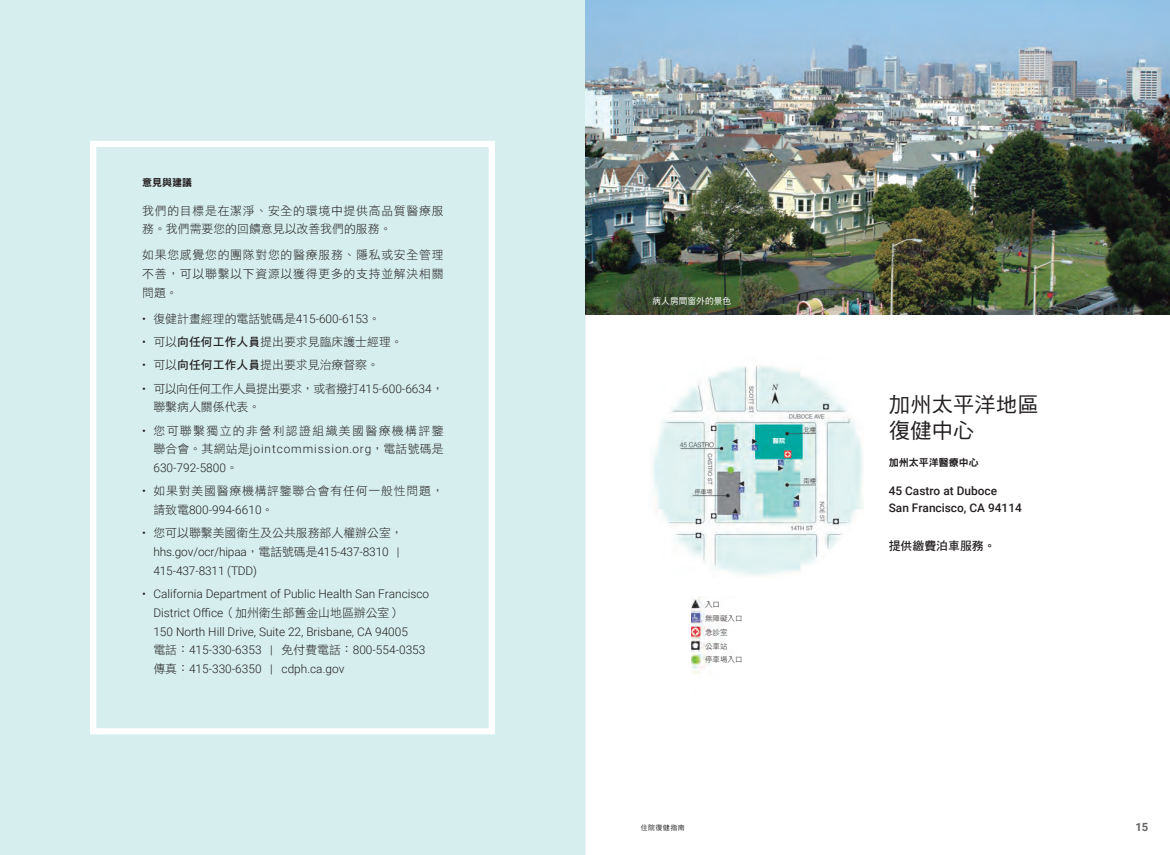
<style>
.page{position:relative;width:1170px;height:855px;background:#fff}
.page>*{position:absolute;margin:0;border:0;box-sizing:border-box;transform-origin:0 0}
.t1{font:21.25px "DF Hei Std W5";letter-spacing:.01em;color:#231f20}
.t2{font:300 11.88px/18.8px "Roboto";color:#231f20}
.t3{font:11.88px/18.8px "DF Hei Std W3";letter-spacing:.06em;color:#231f20}
.t4{font:11.88px "DF Hei Std W3";color:#231f20}
.t5{font:11.88px/18.8px "DF Hei Std W3";letter-spacing:-.04em;color:#231f20}
.t6{font:500 11.88px/17.5px "Roboto";color:#231f20}
.t7{font:11.88px "DF Hei Std W7";color:#231f20}
.t8{font:700 11.25px "Roboto";color:#636366}
.t9{font:10px "DF Hei Std W9";color:#231f20}
.t10{font:8.75px "DF Hei Std W5";color:#fff}
.t11{font:7.5px/13.8px "DF Hei Std W3";color:#231f20}
.t12{font:6.88px "DF Hei Std W5";letter-spacing:.075em;color:#231f20}
.t13{font:6.25px "DF Hei Std W3";letter-spacing:-.01em;color:#231f20}
.t14{font:6.25px "DF Hei Std W9";color:#fff}
.s1{font-family:"DF Hei Std W3";font-weight:400}
.s2{font-family:"Roboto";font-weight:300}
.s3{font-family:"DF Hei Std W7"}
</style>
<div class="page">
<hr style="left:585px;top:0;width:1px;height:855px;background:#e0e1e3">
<div style="left:0;top:0;width:585px;height:855px;background:#d6eeed"></div>
<img style="left:585px;top:0;width:585px;height:315px">
<div style="left:90px;top:141px;width:405px;height:593px;border:6px solid #fff"></div>
<img style="left:691px;top:596px;width:20px;height:78px">
<img style="left:653px;top:366px;width:210px;height:210px">
<p class="t9" style="left:142px;top:177px;width:52px">意見與建議</p>
<p class="t3" style="left:142px;top:201px;width:303px">我們的目標是在潔淨、安全的環境中提供高品質醫療服務。我們需要您的回饋意見以改善我們的服務。</p>
<p class="t3" style="left:142px;top:246px;width:303px;text-align:justify">如果您感覺您的團隊對您的醫療服務、隱私或安全管理不善，可以聯繫以下資源以獲得更多的支持並解決相關問題。</p>
<p class="t2" style="left:142px;top:309px;width:240px">• <span class="s1">復健計畫經理的電話號碼是</span>415-600-6153<span class="s1">。</span></p>
<p class="t4" style="left:142px;top:335px;width:262px"><span class="s2">•</span> 可以<span class="s3">向任何工作人員</span>提出要求見臨床護士經理。</p>
<p class="t4" style="left:142px;top:359px;width:238px"><span class="s2">•</span> 可以<span class="s3">向任何工作人員</span>提出要求見治療督察。</p>
<p class="t5" style="left:153px;top:379px;width:292px;text-indent:-11px"><span class="s2">•</span> 可以向任何工作人員提出要求，或者撥打<span class="s2">415-600-6634</span>，聯繫病人關係代表。</p>
<p class="t3" style="left:153px;top:421px;width:292px;text-align:justify;text-indent:-11px"><span class="s2">•</span> 您可聯繫獨立的非營利認證組織美國醫療機構評鑒聯合會。其網站是<span class="s2">jointcommission.org</span>，電話號碼是<span class="s2">630-792-5800</span>。</p>
<p class="t3" style="left:153px;top:481px;width:292px;text-indent:-11px"><span class="s2">•</span> 如果對美國醫療機構評鑒聯合會有任何一般性問題，請致電<span class="s2">800-994-6610</span>。</p>
<p class="t2" style="left:153px;top:523px;width:251px;text-indent:-11px">• <span class="s1">您可以聯繫美國衛生及公共服務部人權辦公室，</span>hhs.gov/ocr/hipaa<span class="s1">，電話號碼是</span>415-437-8310 |<br>415-437-8311 (TDD)</p>
<p class="t2" style="left:153px;top:584px;width:277px;text-indent:-11px">• California Department of Public Health San Francisco District Office<span class="s1">（加州衛生部舊金山地區辦公室）<br></span>150 North Hill Drive, Suite 22, Brisbane, CA 94005<br><span class="s1">電話：</span>415-330-6353 | <span class="s1">免付費電話：</span>800-554-0353<span class="s1">傳真：</span>415-330-6350 | cdph.ca.gov</p>
<p class="t10" style="left:652px;top:296px;width:80px">病人房間窗外的景色</p>
<p class="t14" style="left:773px;top:437px;width:14px">醫院</p>
<h2 class="t1" style="left:889px;top:393px;width:152px">加州太平洋地區</h2>
<p class="t13" style="left:804px;top:427px;width:14px">北樓</p>
<h2 class="t1" style="left:889px;top:419px;width:87px">復健中心</h2>
<p class="t9" style="left:889px;top:457px;width:91px">加州太平洋醫療中心</p>
<p class="t13" style="left:804px;top:478px;width:14px">南樓</p>
<p class="t13" style="left:694px;top:488px;width:20px">停車場</p>
<p class="t6" style="left:889px;top:481px;width:135px">45 Castro at Duboce<br>San Francisco, CA 94114</p>
<p class="t7" style="left:889px;top:539px;width:108px">提供繳費泊車服務。</p>
<p class="t11" style="left:705px;top:598px;width:39px">入口<br>無障礙入口急診室<br>公車站<br>停車場入口</p>
<p class="t12" style="left:641px;top:824px;width:45px">住院復健指南</p>
<p class="t8" style="left:1135px;top:819px;width:14px">15</p>
</div>
